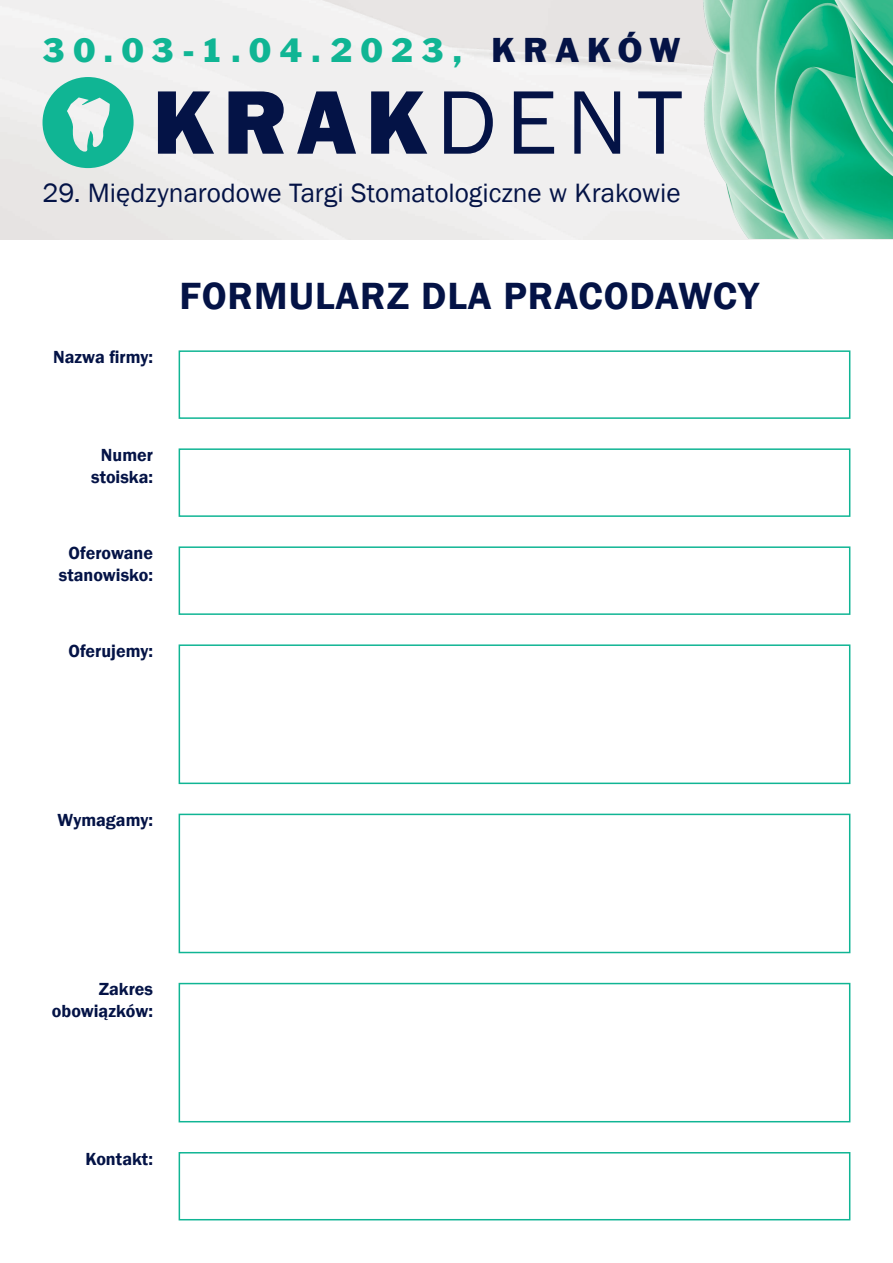
<style>
.page{position:relative;width:893px;height:1263px;background:#fff}
.page>*{position:absolute;margin:0;border:0;box-sizing:border-box;transform-origin:0 0}
.t1{font:600 39px "Franklin Gothic";letter-spacing:.025em;color:#041346}
.t2{font:31.5px "Frank Goth EUX";letter-spacing:.25em;color:#10b594}
.t3{font:31.5px "Frank Goth EUX";letter-spacing:.28em;color:#041346}
.t4{font:27.3px "Franklin Gothic";color:#041346}
.t5{font:600 18px/21.6px "Franklin Gothic";color:#041346;text-align:center}
</style>
<div class="page">
<img style="left:0;top:0;width:893px;height:240px">
<div style="left:179px;top:350px;width:671px;height:69px;border:2px solid #10b594"></div>
<div style="left:179px;top:448px;width:671px;height:69px;border:2px solid #10b594"></div>
<div style="left:179px;top:546px;width:671px;height:69px;border:2px solid #10b594"></div>
<div style="left:179px;top:644px;width:671px;height:140px;border:2px solid #10b594"></div>
<div style="left:179px;top:814px;width:671px;height:139px;border:2px solid #10b594"></div>
<div style="left:179px;top:983px;width:671px;height:139px;border:2px solid #10b594"></div>
<div style="left:179px;top:1152px;width:671px;height:68px;border:2px solid #10b594"></div>
<svg style="left:43px;top:77px;width:91px;height:91px"></svg>
<svg style="left:158px;top:91px;width:524px;height:63px"></svg>
<img style="left:689px;top:0;width:204px;height:238px">
<p class="t2" style="left:43px;top:31px;width:422px">30.03-1.04.2023,</p>
<p class="t3" style="left:491px;top:31px;width:190px">KRAKÓW</p>
<p class="t4" style="left:43px;top:176px;width:640px">29. Międzynarodowe Targi Stomatologiczne w Krakowie</p>
<p class="t5" style="left:53px;top:346px;width:101px">Nazwa firmy:</p>
<p class="t1" style="left:179px;top:272px;width:581px">FORMULARZ DLA PRACODAWCY</p>
<p class="t5" style="left:91px;top:444px;width:63px">Numer stoiska:</p>
<p class="t5" style="left:59px;top:542px;width:96px">Oferowane stanowisko:</p>
<p class="t5" style="left:68px;top:640px;width:86px">Oferujemy:</p>
<p class="t5" style="left:58px;top:810px;width:97px">Wymagamy:</p>
<p class="t5" style="left:52px;top:979px;width:103px;text-align:right">Zakres obowiązków:</p>
<p class="t5" style="left:85px;top:1148px;width:69px">Kontakt:</p>
</div>
